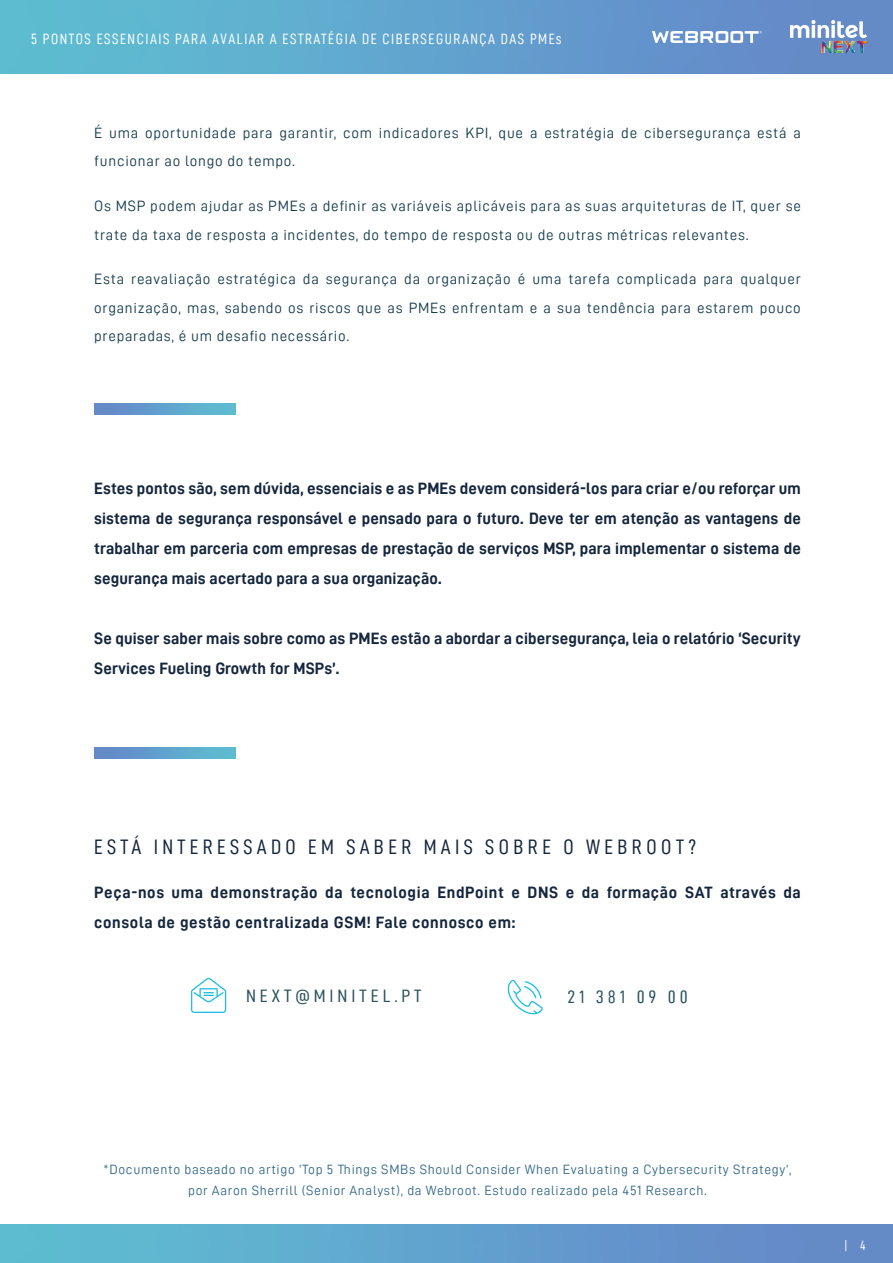
<style>
.page{position:relative;width:893px;height:1263px;background:#fff}
.page>*{position:absolute;margin:0;border:0;box-sizing:border-box;transform-origin:0 0}
.t1{font:21px "Datto DIN Condensed";letter-spacing:.2em;color:#15263d}
.t2{font:18px "Datto DIN Condensed";letter-spacing:.2em;color:#2a5360;scale:1.1 1}
.t3{font:700 16.5px/30px "Datto DIN";letter-spacing:.01em;color:#15263d}
.t4{font:700 16.5px/30px "Datto DIN";letter-spacing:.04em;color:#15263d}
.t5{font:15px/28.5px "Datto DIN";letter-spacing:.05em;color:#183d4e}
.t6{font:15px "Datto DIN Condensed";letter-spacing:.1em;color:#fff}
.t7{font:13.5px/21px "Datto DIN";letter-spacing:.05em;color:#376a89;text-align:center}
.t8{font:13.5px "Datto DIN Condensed";color:#fff}
</style>
<div class="page">
<svg style="left:94px;top:403px;width:141px;height:12px;background:#61a1cd"></svg>
<div style="left:0;top:0;width:893px;height:74px;background:linear-gradient(to right,#5dc0d2,#6685c8)"></div>
<img style="left:791px;top:21px;width:76px;height:31px">
<img style="left:653px;top:31px;width:109px;height:12px">
<div style="left:0;top:1224px;width:893px;height:39px;background:linear-gradient(to right,#5dc0d2,#6685c8)"></div>
<svg style="left:94px;top:747px;width:141px;height:12px;background:#61a1cd"></svg>
<svg style="left:507px;top:979px;width:36px;height:35px"></svg>
<svg style="left:191px;top:978px;width:35px;height:35px"></svg>
<p class="t6" style="left:31px;top:30px;width:532px">5 PONTOS ESSENCIAIS PARA AVALIAR A ESTRATÉGIA DE CIBERSEGURANÇA DAS PMEs</p>
<p class="t5" style="left:94px;top:118px;width:708px">É uma oportunidade para garantir, com indicadores KPI, que a estratégia de cibersegurança está a funcionar ao longo do tempo.</p>
<p class="t5" style="left:94px;top:192px;width:708px">Os MSP podem ajudar as PMEs a definir as variáveis aplicáveis para as suas arquiteturas de IT, quer se trate da taxa de resposta a incidentes, do tempo de resposta ou de outras métricas relevantes.</p>
<p class="t5" style="left:94px;top:265px;width:708px;text-align:justify">Esta reavaliação estratégica da segurança da organização é uma tarefa complicada para qualquer organização, mas, sabendo os riscos que as PMEs enfrentam e a sua tendência para estarem pouco preparadas, é um desafio necessário.</p>
<p class="t3" style="left:94px;top:473px;width:708px;text-align:justify">Estes pontos são, sem dúvida, essenciais e as PMEs devem considerá-los para criar e/ou reforçar um sistema de segurança responsável e pensado para o futuro. Deve ter em atenção as vantagens de trabalhar em parceria com empresas de prestação de serviços MSP, para implementar o sistema de segurança mais acertado para a sua organização.</p>
<p class="t3" style="left:94px;top:623px;width:708px">Se quiser saber mais sobre como as PMEs estão a abordar a cibersegurança, leia o relatório ‘Security<br>Services Fueling Growth for MSPs’.</p>
<h1 class="t1" style="left:94px;top:835px;width:603px">ESTÁ INTERESSADO EM SABER MAIS SOBRE O WEBROOT?</h1>
<p class="t4" style="left:94px;top:877px;width:708px">Peça-nos uma demonstração da tecnologia EndPoint e DNS e da formação SAT através da consola de gestão centralizada GSM! Fale connosco em:</p>
<p class="t2" style="left:246px;top:986px;width:161px">NEXT@MINITEL.PT</p>
<p class="t2" style="left:567px;top:986px;width:111px">21 381 09 00</p>
<p class="t7" style="left:104px;top:1159px;width:689px">*Documento baseado no artigo ‘Top 5 Things SMBs Should Consider When Evaluating a Cybersecurity Strategy’, por Aaron Sherrill (Senior Analyst), da Webroot. Estudo realizado pela 451 Research.</p>
<p class="t8" style="left:844px;top:1238px;width:23px">| 4</p>
</div>
